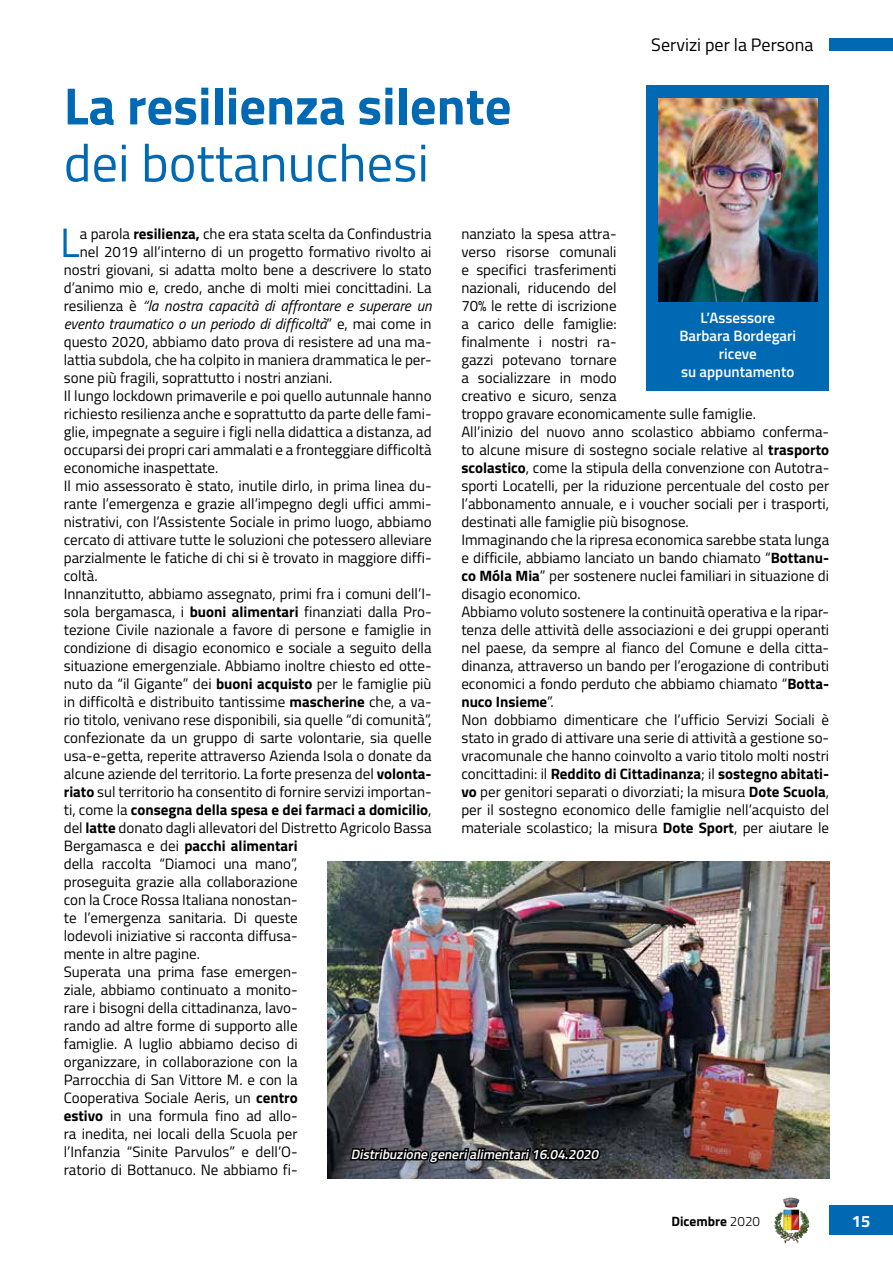
<style>
.page{position:relative;width:893px;height:1263px;background:#fff}
.page>*{position:absolute;margin:0;border:0;box-sizing:border-box;transform-origin:0 0}
.t1{font:700 52.5px "Titillium";color:#0069b4}
.t2{font:52.5px "Titillium";color:#0069b4}
.t3{font:40.95px "Titillium";color:#0069b4}
.t4{font:18px "Titillium";color:#000}
.t5{font:700 16.5px "Titillium";color:#fff}
.t6{font:15px/18px "Titillium";color:#000}
.t7{font:italic 15px "Titillium";color:#000}
.t8{font:700 15px "Titillium";color:#000}
.t9{font:600 15px/18px "Titillium";color:#fff;text-align:center}
.t10{font:italic 600 13.5px "Titillium";color:#fff}
.t11{font:700 13.5px "Titillium";color:#000}
.s1{font-weight:700}
.s2{font-style:normal}
.s3{font-weight:400}
.s4{font-weight:300}
</style>
<div class="page">
<img style="left:783px;top:1197px;width:13px;height:11px">
<div style="left:829px;top:1205px;width:64px;height:30px;background:#0069b4"></div>
<div style="left:829px;top:38px;width:64px;height:13px;background:#0069b4"></div>
<div style="left:646px;top:85px;width:183px;height:306px;background:#0069b4"></div>
<img style="left:658px;top:99px;width:159px;height:202px">
<img style="left:327px;top:862px;width:502px;height:316px">
<svg style="left:348px;top:1118px;width:255px;height:61px;background:#404146"></svg>
<h1 class="t1" style="left:64px;top:66px;width:449px">La resilienza silente</h1>
<h1 class="t2" style="left:64px;top:125px;width:367px">dei bottanuchesi</h1>
<p class="t4" style="left:651px;top:31px;width:164px">Servizi per la Persona</p>
<h2 class="t3" style="left:60px;top:213px;width:21px">L</h2>
<p class="t6" style="left:80px;top:224px;width:353px">a parola <span class="s1">resilienza,</span> che era stata scelta da Confindustria</p>
<p class="t6" style="left:461px;top:224px;width:369px">nanziato la spesa attra-<br>verso risorse comunali<br>e specifici trasferimenti<br>nazionali, riducendo del<br>70% le rette di iscrizione<br>a carico delle famiglie:<br>finalmente i nostri ra-<br>gazzi potevano tornare<br>a socializzare in modo<br>creativo e sicuro, senza<br>troppo gravare economicamente sulle famiglie.<br>All’inizio del nuovo anno scolastico abbiamo conferma&shy;to alcune misure di sostegno sociale relative al <span class="s1">trasporto scolastico</span>, come la stipula della convenzione con Autotra&shy;sporti Locatelli, per la riduzione percentuale del costo per l’abbonamento annuale, e i voucher sociali per i trasporti, destinati alle famiglie più bisognose.<br>Immaginando che la ripresa economica sarebbe stata lunga e difficile, abbiamo lanciato un bando chiamato “<span class="s1">Bottanu&shy;co Móla Mia</span>” per sostenere nuclei familiari in situazione di disagio economico.<br>Abbiamo voluto sostenere la continuità operativa e la ripar&shy;tenza delle attività delle associazioni e dei gruppi operanti nel paese, da sempre al fianco del Comune e della citta&shy;dinanza, attraverso un bando per l’erogazione di contributi economici a fondo perduto che abbiamo chiamato “<span class="s1">Botta&shy;nuco Insieme</span>”.<br>Non dobbiamo dimenticare che l’ufficio Servizi Sociali è stato in grado di attivare una serie di attività a gestione so&shy;vracomunale che hanno coinvolto a vario titolo molti nostri concittadini: il <span class="s1">Reddito di Cittadinanza</span>; il <span class="s1">sostegno abitati&shy;vo</span> per genitori separati o divorziati; la misura <span class="s1">Dote Scuola</span>, per il sostegno economico delle famiglie nell’acquisto del materiale scolastico; la misura <span class="s1">Dote Sport</span>, per aiutare le</p>
<p class="t6" style="left:80px;top:242px;width:353px">nel 2019 all’interno di un progetto formativo rivolto ai</p>
<p class="t6" style="left:64px;top:260px;width:369px">nostri giovani, si adatta molto bene a descrivere lo stato</p>
<p class="t6" style="left:64px;top:278px;width:369px">d’animo mio e, credo, anche di molti miei concittadini. La</p>
<p class="t7" style="left:64px;top:295px;width:369px"><span class="s2">resilienza è</span> “la nostra capacità di affrontare e superare un</p>
<p class="t7" style="left:64px;top:313px;width:369px">evento traumatico o un periodo di difficoltà<span class="s2">” e, mai come in</span></p>
<p class="t6" style="left:64px;top:332px;width:369px">questo 2020, abbiamo dato prova di resistere ad una ma-</p>
<p class="t6" style="left:64px;top:350px;width:369px">lattia subdola, che ha colpito in maniera drammatica le per-</p>
<p class="t6" style="left:64px;top:368px;width:270px">sone più fragili, soprattutto i nostri anziani.</p>
<p class="t6" style="left:64px;top:386px;width:369px">Il lungo lockdown primaverile e poi quello autunnale hanno</p>
<p class="t6" style="left:64px;top:404px;width:369px">richiesto resilienza anche e soprattutto da parte delle fami-</p>
<p class="t6" style="left:64px;top:422px;width:369px">glie, impegnate a seguire i figli nella didattica a distanza, ad</p>
<p class="t6" style="left:64px;top:440px;width:369px">occuparsi dei propri cari ammalati e a fronteggiare difficoltà</p>
<p class="t6" style="left:64px;top:458px;width:156px">economiche inaspettate.</p>
<p class="t6" style="left:64px;top:476px;width:369px">Il mio assessorato è stato, inutile dirlo, in prima linea du-</p>
<p class="t6" style="left:64px;top:494px;width:369px">rante l’emergenza e grazie all’impegno degli uffici ammi-</p>
<p class="t6" style="left:64px;top:512px;width:369px">nistrativi, con l’Assistente Sociale in primo luogo, abbiamo</p>
<p class="t6" style="left:64px;top:530px;width:369px">cercato di attivare tutte le soluzioni che potessero alleviare</p>
<p class="t6" style="left:64px;top:548px;width:369px">parzialmente le fatiche di chi si è trovato in maggiore diffi-</p>
<p class="t6" style="left:64px;top:566px;width:35px">coltà.</p>
<p class="t6" style="left:64px;top:584px;width:369px">Innanzitutto, abbiamo assegnato, primi fra i comuni dell’I-</p>
<p class="t6" style="left:64px;top:602px;width:369px">sola bergamasca, i <span class="s1">buoni alimentari</span> finanziati dalla Pro-</p>
<p class="t6" style="left:64px;top:620px;width:369px">tezione Civile nazionale a favore di persone e famiglie in</p>
<p class="t6" style="left:64px;top:638px;width:369px">condizione di disagio economico e sociale a seguito della</p>
<p class="t6" style="left:64px;top:656px;width:369px">situazione emergenziale. Abbiamo inoltre chiesto ed otte-</p>
<p class="t6" style="left:64px;top:674px;width:369px">nuto da “il Gigante” dei <span class="s1">buoni acquisto</span> per le famiglie più</p>
<p class="t6" style="left:64px;top:692px;width:369px">in difficoltà e distribuito tantissime <span class="s1">mascherine</span> che, a va-</p>
<p class="t6" style="left:64px;top:710px;width:369px">rio titolo, venivano rese disponibili, sia quelle “di comunità”,</p>
<p class="t6" style="left:64px;top:728px;width:369px">confezionate da un gruppo di sarte volontarie, sia quelle</p>
<p class="t6" style="left:64px;top:746px;width:369px">usa-e-getta, reperite attraverso Azienda Isola o donate da</p>
<p class="t6" style="left:64px;top:764px;width:369px">alcune aziende del territorio. La forte presenza del <span class="s1">volonta-</span></p>
<p class="t6" style="left:64px;top:782px;width:369px"><span class="s1">riato</span> sul territorio ha consentito di fornire servizi importan-</p>
<p class="t8" style="left:64px;top:798px;width:369px"><span class="s3">ti, come la</span> consegna della spesa e dei farmaci a domicilio<span class="s3">,</span></p>
<p class="t6" style="left:64px;top:818px;width:369px">del <span class="s1">latte</span> donato dagli allevatori del Distretto Agricolo Bassa</p>
<p class="t8" style="left:64px;top:834px;width:235px"><span class="s3">Bergamasca e dei</span> pacchi alimentari</p>
<p class="t6" style="left:64px;top:854px;width:235px">della raccolta “Diamoci una mano”,</p>
<p class="t6" style="left:64px;top:872px;width:235px">proseguita grazie alla collaborazione</p>
<p class="t6" style="left:64px;top:890px;width:235px">con la Croce Rossa Italiana nonostan-</p>
<p class="t6" style="left:64px;top:908px;width:235px">te l’emergenza sanitaria. Di queste</p>
<p class="t6" style="left:64px;top:926px;width:235px">lodevoli iniziative si racconta diffusa-</p>
<p class="t6" style="left:64px;top:944px;width:138px">mente in altre pagine.</p>
<p class="t6" style="left:64px;top:962px;width:235px">Superata una prima fase emergen-</p>
<p class="t6" style="left:64px;top:980px;width:235px">ziale, abbiamo continuato a monito-</p>
<p class="t6" style="left:64px;top:998px;width:235px">rare i bisogni della cittadinanza, lavo-</p>
<p class="t6" style="left:64px;top:1016px;width:235px">rando ad altre forme di supporto alle</p>
<p class="t6" style="left:64px;top:1034px;width:235px">famiglie. A luglio abbiamo deciso di</p>
<p class="t6" style="left:64px;top:1052px;width:235px">organizzare, in collaborazione con la</p>
<p class="t6" style="left:64px;top:1070px;width:235px">Parrocchia di San Vittore M. e con la</p>
<p class="t6" style="left:64px;top:1088px;width:235px">Cooperativa Sociale Aeris, un <span class="s1">centro</span></p>
<p class="t6" style="left:64px;top:1106px;width:235px"><span class="s1">estivo</span> in una formula fino ad allo-</p>
<p class="t6" style="left:64px;top:1124px;width:235px">ra inedita, nei locali della Scuola per</p>
<p class="t6" style="left:64px;top:1142px;width:235px">l’Infanzia “Sinite Parvulos” e dell’O-</p>
<p class="t6" style="left:64px;top:1160px;width:235px">ratorio di Bottanuco. Ne abbiamo fi-</p>
<p class="t9" style="left:679px;top:307px;width:118px">L’Assessore<br>Barbara Bordegari riceve<br>su appuntamento</p>
<p class="t10" style="left:351px;top:1144px;width:252px">Distribuzione generialimentari16.04.2020</p>
<p class="t11" style="left:671px;top:1210px;width:90px">Dicembre <span class="s4">2020</span></p>
<p class="t5" style="left:852px;top:1208px;width:20px">15</p>
</div>
